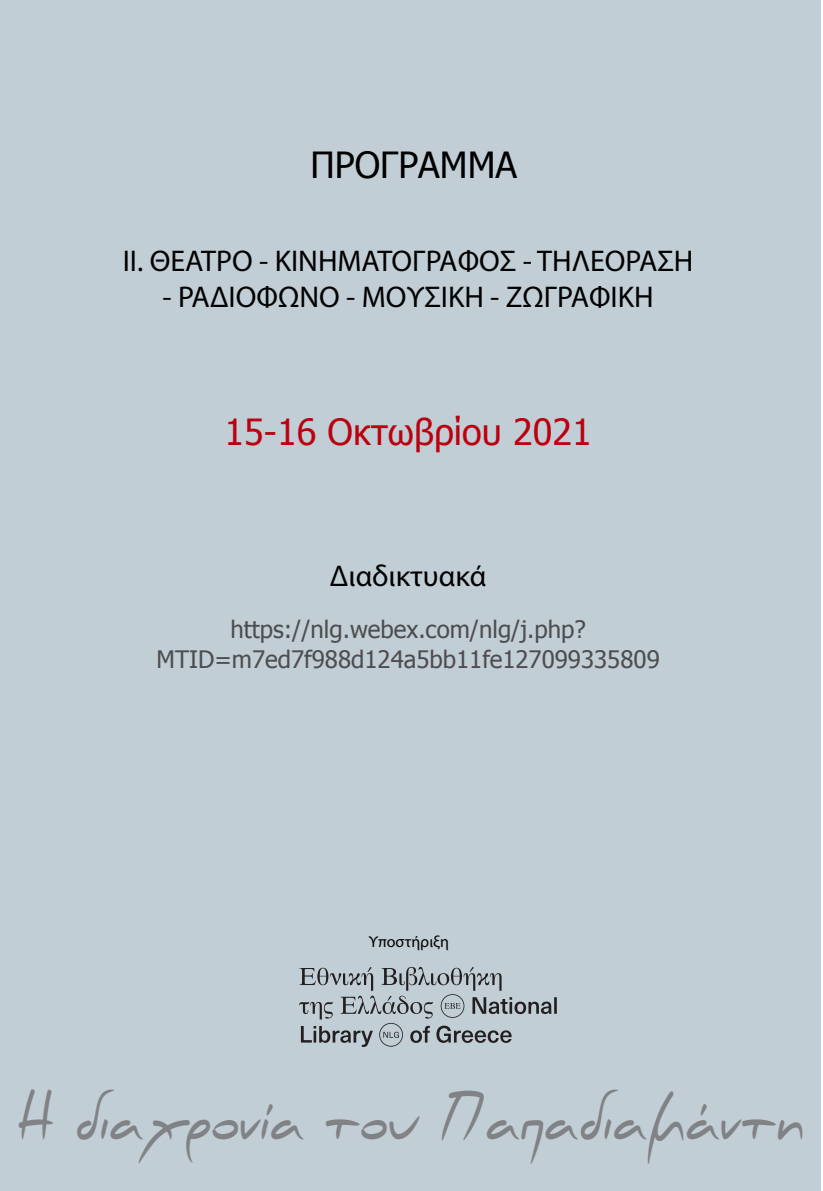
<style>
.page{position:relative;width:823px;height:1191px;background:#fff}
.page>*{position:absolute;margin:0;border:0;box-sizing:border-box;transform-origin:0 0}
.t1{font:700 65.4px "PF Scandal Pro";letter-spacing:-.03em;color:#808285;scale:.73 1}
.t2{font:36px "Tahoma";color:#bb000f}
.t3{font:36px "Tahoma";color:#000}
.t4{font:30px "Myriad Pro";color:#000}
.t5{font:24px/30px "Tahoma";color:#4d4d4f;text-align:center}
.t6{font:16px "Myriad Pro";color:#000}
</style>
<div class="page">
<div style="left:0;top:0;width:820px;height:1191px;background:#c2ced5"></div>
<svg style="left:299px;top:967px;width:257px;height:80px"></svg>
<p class="t3" style="left:310px;top:140px;width:208px">ΠΡΟΓΡΑΜΜΑ</p>
<p class="t4" style="left:123px;top:243px;width:572px">ΙΙ. ΘΕΑΤΡΟ - ΚΙΝΗΜΑΤΟΓΡΑΦΟΣ - ΤΗΛΕΟΡΑΣΗ</p>
<p class="t4" style="left:162px;top:279px;width:492px">- ΡΑΔΙΟΦΩΝΟ - ΜΟΥΣΙΚΗ - ΖΩΓΡΑΦΙΚΗ</p>
<p class="t2" style="left:224px;top:408px;width:368px">15-16 Οκτωβρίου 2021</p>
<p class="t4" style="left:330px;top:557px;width:158px">Διαδικτυακά</p>
<p class="t5" style="left:156px;top:612px;width:504px">https://nlg.webex.com/nlg/j.php?<br>MTID=m7ed7f988d124a5bb11fe127099335809</p>
<p class="t6" style="left:368px;top:931px;width:82px">Υποστήριξη</p>
<h1 class="t1" style="left:17px;top:1078px;width:1079px">Η διαχρονία του Παπαδιαµάντη</h1>
</div>
